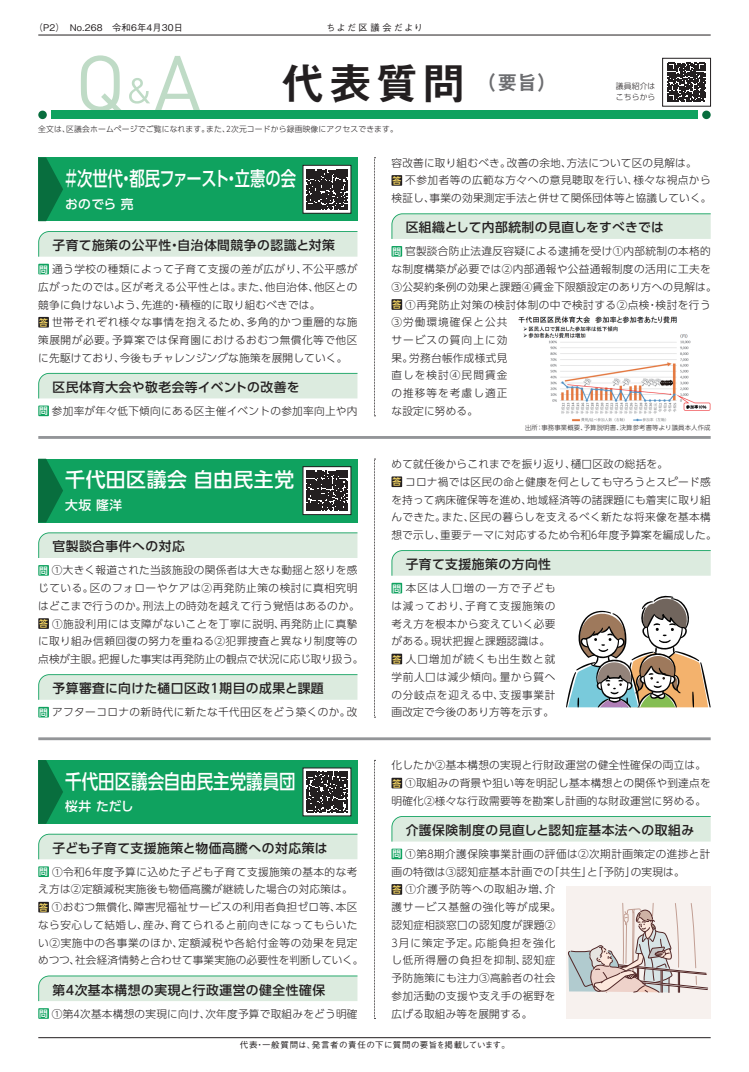
<style>
.page{position:relative;width:749px;height:1072px;background:#fff}
.page>*{position:absolute;margin:0;border:0;box-sizing:border-box;transform-origin:0 0}
.t1{font:43.9px "Midashi Go Pr 6 N MB31";color:#231f20}
.t2{font:500 19.8px "UD Shin Go Pr 6 N";color:#fff;scale:.77 1}
.t3{font:500 19.8px "UD Shin Go Pr 6 N";color:#fff;scale:.83 1}
.t4{font:500 19.8px "UD Shin Go Pr 6 N";letter-spacing:.03em;color:#fff}
.t5{font:500 12.8px "UD Shin Go Pr 6 N";letter-spacing:.04em;color:#231f20}
.t6{font:500 12.8px "UD Shin Go Pr 6 N";letter-spacing:.025em;color:#fff}
.t7{font:300 10.6px/17.7px "UD Shin Go Pro";letter-spacing:.025em;color:#231f20}
.t8{font:300 10.6px/17.7px "UD Shin Go Pro";letter-spacing:.045em;color:#231f20}
.t9{font:300 10.6px/17.7px "UD Shin Go Pro";letter-spacing:.06em;color:#231f20}
.t10{font:500 9.2px "Gothic BBB Pro";letter-spacing:.02em;color:#231f20}
.t11{font:500 9.2px "Gothic BBB Pr 6 N";letter-spacing:.18em;color:#231f20}
.t12{font:500 8.5px "Gothic BBB Pr 6 N";letter-spacing:.05em;color:#231f20}
.t13{font:300 7.8px/10.6px "UD Shin Go Pro";letter-spacing:.02em;color:#231f20}
.t14{font:300 6.4px "UD Shin Go Pro";letter-spacing:.02em;color:#231f20}
.s1{font-family:"UD Shin Go Pr 6 N";font-weight:500;font-size:9.2px;color:#fff}
.s2{font-family:"UD Shin Go Pr 6 N";font-weight:500;font-size:9.2px;color:#ffdf68}
</style>
<div class="page">
<svg style="left:81px;top:55px;width:119px;height:56px"></svg>
<div style="left:51px;top:111px;width:646px;height:8px;background:#0fa25f"></div>
<div style="left:38px;top:111px;width:9px;height:8px;background:#086e3e;border-radius:50%"></div>
<div style="left:702px;top:111px;width:8px;height:8px;background:#086e3e;border-radius:50%"></div>
<svg style="left:38px;top:231px;width:319px;height:26px;background:#d5e8db"></svg>
<div style="left:38px;top:264px;width:11px;height:10px;background:#0fa25f"></div>
<div style="left:38px;top:317px;width:11px;height:10px;background:#231f20"></div>
<div style="left:38px;top:370px;width:319px;height:28px;background:linear-gradient(to right,#eef7f3,#ebf6f0)"></div>
<div style="left:38px;top:373px;width:319px;height:25px;background:#dcebdf"></div>
<div style="left:38px;top:405px;width:11px;height:11px;background:#0fa25f"></div>
<div style="left:391px;top:175px;width:11px;height:11px;background:#231f20"></div>
<svg style="left:391px;top:213px;width:319px;height:26px;background:#d5e8da"></svg>
<div style="left:391px;top:246px;width:11px;height:11px;background:#0fa25f"></div>
<div style="left:391px;top:299px;width:11px;height:11px;background:#231f20"></div>
<svg style="left:38px;top:532px;width:319px;height:26px;background:#d5e8da"></svg>
<div style="left:38px;top:565px;width:11px;height:10px;background:#0fa25f"></div>
<div style="left:38px;top:618px;width:11px;height:11px;background:#231f20"></div>
<svg style="left:38px;top:674px;width:319px;height:25px;background:#d4e8da"></svg>
<div style="left:38px;top:707px;width:11px;height:10px;background:#0fa25f"></div>
<svg style="left:38px;top:833px;width:319px;height:26px;background:#d5e8db"></svg>
<div style="left:38px;top:866px;width:11px;height:11px;background:#0fa25f"></div>
<div style="left:38px;top:901px;width:11px;height:11px;background:#231f20"></div>
<svg style="left:38px;top:975px;width:319px;height:26px;background:#d5e8db"></svg>
<div style="left:38px;top:1008px;width:11px;height:10px;background:#0fa25f"></div>
<div style="left:391px;top:476px;width:11px;height:11px;background:#231f20"></div>
<div style="left:391px;top:550px;width:319px;height:25px;background:#dcebdf"></div>
<div style="left:391px;top:583px;width:11px;height:10px;background:#0fa25f"></div>
<div style="left:391px;top:653px;width:11px;height:11px;background:#231f20"></div>
<div style="left:391px;top:777px;width:11px;height:11px;background:#231f20"></div>
<div style="left:391px;top:816px;width:319px;height:25px;background:#dcebdf"></div>
<div style="left:391px;top:848px;width:11px;height:11px;background:#0fa25f"></div>
<div style="left:391px;top:884px;width:11px;height:10px;background:#231f20"></div>
<svg style="left:374px;top:157px;width:1px;height:259px"></svg>
<svg style="left:374px;top:459px;width:1px;height:258px"></svg>
<svg style="left:374px;top:760px;width:1px;height:259px"></svg>
<hr style="left:38px;top:436px;width:672px;height:3px;background:#939598">
<hr style="left:38px;top:737px;width:672px;height:3px;background:#939598">
<div style="left:38px;top:157px;width:319px;height:64px;background:#0fa25f"></div>
<svg style="left:305px;top:167px;width:44px;height:44px"></svg>
<svg style="left:306px;top:169px;width:41px;height:40px;background:#3d3a3b"></svg>
<svg style="left:38px;top:157px;width:25px;height:64px"></svg>
<div style="left:38px;top:459px;width:319px;height:63px;background:#0fa25f"></div>
<svg style="left:303px;top:466px;width:48px;height:48px"></svg>
<svg style="left:306px;top:470px;width:41px;height:41px;background:#3e3a3b"></svg>
<svg style="left:38px;top:459px;width:25px;height:63px"></svg>
<div style="left:38px;top:760px;width:319px;height:63px;background:#0fa25f"></div>
<svg style="left:305px;top:769px;width:44px;height:45px"></svg>
<svg style="left:306px;top:771px;width:41px;height:41px;background:#434040"></svg>
<svg style="left:38px;top:760px;width:25px;height:63px"></svg>
<svg style="left:667px;top:63px;width:38px;height:39px"></svg>
<div style="left:662px;top:58px;width:48px;height:48px;border:1px solid #231f20"></div>
<svg style="left:566px;top:595px;width:144px;height:112px"></svg>
<div style="left:566px;top:886px;width:144px;height:132px;background:#f7f1ee"></div>
<svg style="left:568px;top:903px;width:140px;height:90px"></svg>
<img style="left:518px;top:316px;width:192px;height:105px">
<hr style="left:38px;top:35px;width:672px;height:1px;background:#231f20">
<hr style="left:38px;top:1037px;width:672px;height:1px;background:#231f20">
<p class="t10" style="left:34px;top:20px;width:151px">（P2）　No.268　令和6年4月30日</p>
<p class="t11" style="left:326px;top:20px;width:98px">ちよだ区議会だより</p>
<h1 class="t1" style="left:281px;top:48px;width:277px">代表質問 <sup>（要旨）</sup></h1>
<p class="t13" style="left:38px;top:123px;width:361px">全文は、区議会ホームページでご覧になれます。また、2次元コードから録画映像にアクセスできます。</p>
<p class="t13" style="left:615px;top:80px;width:41px">議員紹介はこちらから</p>
<h2 class="t2" style="left:64px;top:162px;width:303px">＃次世代・都民ファースト・立憲の会</h2>
<p class="t6" style="left:65px;top:193px;width:70px">おのでら 亮</p>
<p class="t5" style="left:52px;top:235px;width:284px">子育て施策の公平性・自治体間競争の認識と対策</p>
<p class="t8" style="left:38px;top:260px;width:320px"><span class="s1">問</span>通う学校の種類によって子育て支援の差が広がり、不公平感が広がったのでは。区が考える公平性とは。また、他自治体、他区との競争に負けないよう、先進的・積極的に取り組むべきでは。<br><span class="s2">答</span>世帯それぞれ様々な事情を抱えるため、多角的かつ重層的な施策展開が必要。予算案では保育園におけるおむつ無償化等で他区に先駆けており、今後もチャレンジングな施策を展開していく。</p>
<p class="t5" style="left:52px;top:377px;width:248px">区民体育大会や敬老会等イベントの改善を</p>
<p class="t7" style="left:39px;top:401px;width:320px"><span class="s1">問</span>参加率が年々低下傾向にある区主催イベントの参加率向上や内</p>
<h2 class="t4" style="left:65px;top:464px;width:230px">千代田区議会 自由民主党</h2>
<p class="t6" style="left:65px;top:494px;width:58px">大坂 隆洋</p>
<p class="t5" style="left:52px;top:536px;width:134px">官製談合事件への対応</p>
<p class="t7" style="left:38px;top:561px;width:326px"><span class="s1">問</span> ①大きく報道された当該施設の関係者は大きな動揺と怒りを感じている。区のフォローやケアは②再発防止策の検討に真相究明はどこまで行うのか。刑法上の時効を越えて行う覚悟はあるのか。<span class="s2">答</span> ①施設利用には支障がないことを丁寧に説明、再発防止に真摯に取り組み信頼回復の努力を重ねる②犯罪捜査と異なり制度等の点検が主眼。把握した事実は再発防止の観点で状況に応じ取り扱う。</p>
<p class="t5" style="left:52px;top:678px;width:273px">予算審査に向けた樋口区政1期目の成果と課題</p>
<p class="t7" style="left:39px;top:703px;width:319px"><span class="s1">問</span>アフターコロナの新時代に新たな千代田区をどう築くのか。改</p>
<h2 class="t3" style="left:65px;top:765px;width:279px">千代田区議会自由民主党議員団</h2>
<p class="t6" style="left:65px;top:796px;width:70px">桜井 ただし</p>
<p class="t5" style="left:52px;top:837px;width:276px">子ども子育て支援施策と物価高騰への対応策は</p>
<p class="t7" style="left:38px;top:862px;width:326px"><span class="s1">問</span> ①令和6年度予算に込めた子ども子育て支援施策の基本的な考え方は②定額減税実施後も物価高騰が継続した場合の対応策は。<span class="s2">答</span> ①おむつ無償化、障害児福祉サービスの利用者負担ゼロ等、本区なら安心して結婚し、産み、育てられると前向きになってもらいたい②実施中の各事業のほか、定額減税や各給付金等の効果を見定めつつ、社会経済情勢と合わせて事業実施の必要性を判断していく。</p>
<p class="t5" style="left:52px;top:979px;width:274px">第4次基本構想の実現と行政運営の健全性確保</p>
<p class="t7" style="left:39px;top:1004px;width:320px"><span class="s1">問</span> ①第4次基本構想の実現に向け、次年度予算で取組みをどう明確</p>
<p class="t7" style="left:391px;top:153px;width:321px">容改善に取り組むべき。改善の余地、方法について区の見解は。<br><span class="s2">答</span>不参加者等の広範な方々への意見聴取を行い、様々な視点から検証し、事業の効果測定手法と併せて関係団体等と協議していく。</p>
<p class="t5" style="left:405px;top:217px;width:259px">区組織として内部統制の見直しをすべきでは</p>
<p class="t7" style="left:391px;top:242px;width:326px"><span class="s1">問</span>官製談合防止法違反容疑による逮捕を受け①内部統制の本格的な制度構築が必要では②内部通報や公益通報制度の活用に工夫を<br>③公契約条例の効果と課題④賃金下限額設定のあり方への見解は。<span class="s2">答</span> ①再発防止対策の検討体制の中で検討する②点検・検討を行う<br>③労働環境確保と公共<br>サービスの質向上に効<br>果。労務台帳作成様式見<br>直しを検討④民間賃金<br>の推移等を考慮し適正<br>な設定に努める。</p>
<p class="t14" style="left:525px;top:422px;width:187px">出所：事務事業概要、予算説明書、決算参考書等より議員本人作成</p>
<p class="t7" style="left:391px;top:455px;width:326px">めて就任後からこれまでを振り返り、樋口区政の総括を。<br><span class="s2">答</span>コロナ禍では区民の命と健康を何としても守ろうとスピード感を持って病床確保等を進め、地域経済等の諸課題にも着実に取り組んできた。また、区民の暮らしを支えるべく新たな将来像を基本構想で示し、重要テーマに対応するため令和6年度予算案を編成した。</p>
<p class="t5" style="left:405px;top:554px;width:147px">子育て支援施策の方向性</p>
<p class="t9" style="left:391px;top:579px;width:165px"><span class="s1">問</span>本区は人口増の一方で子どもは減っており、子育て支援施策の考え方を根本から変えていく必要がある。現状把握と課題認識は。<span class="s2">答</span>人口増加が続くも出生数と就学前人口は減少傾向。量から質への分岐点を迎える中、支援事業計画改定で今後のあり方等を示す。</p>
<p class="t7" style="left:391px;top:756px;width:320px">化したか②基本構想の実現と行財政運営の健全性確保の両立は。<span class="s2">答</span> ①取組みの背景や狙い等を明記し基本構想との関係や到達点を明確化②様々な行政需要等を勘案し計画的な財政運営に努める。</p>
<p class="t5" style="left:405px;top:819px;width:290px">介護保険制度の見直しと認知症基本法への取組み</p>
<p class="t7" style="left:391px;top:844px;width:320px"><span class="s1">問</span> ①第8期介護保険事業計画の評価は②次期計画策定の進捗と計画の特徴は③認知症基本計画での「共生」と「予防」の実現は。<br><span class="s2">答</span> ①介護予防等への取組み増、介<br>護サービス基盤の強化等が成果。<br>認知症相談窓口の認知度が課題②<br>3月に策定予定。応能負担を強化<br>し低所得層の負担を抑制、認知症<br>予防施策にも注力③高齢者の社会<br>参加活動の支援や支え手の裾野を<br>広げる取組み等を展開する。</p>
<p class="t12" style="left:240px;top:1038px;width:271px">代表・一般質問は、発言者の責任の下に質問の要旨を掲載しています。</p>
</div>
